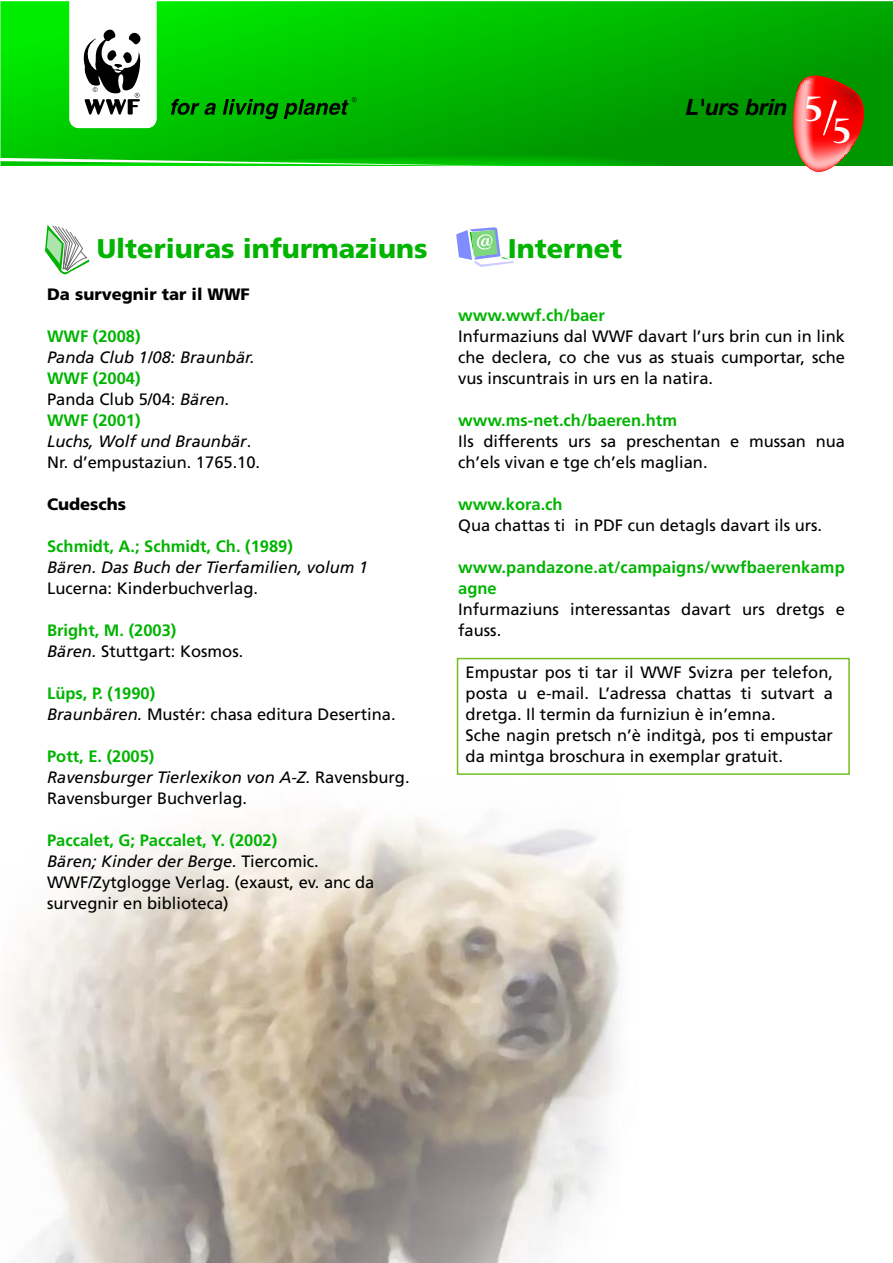
<style>
.page{position:relative;width:893px;height:1263px;background:#fff}
.page>*{position:absolute;margin:0;border:0;box-sizing:border-box;transform-origin:0 0}
.t1{font:700 41.7px "Nueva Std";color:#fff;scale:.92 1}
.t2{font:900 27px "Frutiger";color:#00b400}
.t3{font:italic 700 22.5px "Helvetica Neue";color:#000}
.t4{font:16.5px/21px "Frutiger";color:#000}
.t5{font:italic 16.5px/21px "Frutiger";color:#000}
.t6{font:900 16.5px "Frutiger";color:#000}
.s1{font-size:55.5px}
.s2{font-weight:700;font-style:normal;color:#00b400}
.s3{font-style:normal}
.s4{font-weight:700;color:#00b400}
.s5{font-style:italic}
</style>
<div class="page">
<img style="left:9px;top:726px;width:614px;height:537px">
<svg style="left:0;top:1px;width:893px;height:157px;background:#0b0"></svg>
<svg style="left:528px;top:137px;width:365px;height:29px;background:#090"></svg>
<svg style="left:0;top:158px;width:515px;height:8px;background:#34d034"></svg>
<svg style="left:792px;top:76px;width:72px;height:96px;background:#c95235"></svg>
<svg style="left:171px;top:99px;width:45px;height:16px"></svg>
<svg style="left:223px;top:97px;width:134px;height:22px;background:#008700"></svg>
<svg style="left:69px;top:1px;width:87px;height:127px"></svg>
<svg style="left:45px;top:225px;width:44px;height:49px"></svg>
<svg style="left:456px;top:227px;width:58px;height:40px"></svg>
<div style="left:457px;top:658px;width:393px;height:117px;border:2px solid #73be1e"></div>
<p class="t3" style="left:686px;top:94px;width:103px">L'urs brin</p>
<p class="t1" style="left:805px;top:100px;width:52px">5<span class="s1">/</span>5</p>
<p class="t2" style="left:97px;top:232px;width:332px">Ulteriuras infurmaziuns</p>
<p class="t6" style="left:47px;top:284px;width:204px">Da survegnir tar il WWF</p>
<p class="t5" style="left:47px;top:326px;width:215px"><span class="s2">WWF (2008)<br></span>Panda Club 1/08: Braunbär.<br><span class="s2">WWF (2004)<br></span><span class="s3">Panda Club 5/04:</span> Bären.<br><span class="s2">WWF (2001)<br></span>Luchs, Wolf und Braunbär<span class="s3">.<br>Nr. d’empustaziun. 1765.10.</span></p>
<p class="t6" style="left:47px;top:494px;width:80px">Cudeschs</p>
<p class="t5" style="left:47px;top:536px;width:323px"><span class="s2">Schmidt, A.; Schmidt, Ch. (1989)<br></span>Bären. Das Buch der Tierfamilien, volum 1<br><span class="s3">Lucerna: Kinderbuchverlag.</span></p>
<p class="t4" style="left:47px;top:620px;width:198px"><span class="s4">Bright, M. (2003)<br></span><span class="s5">Bären.</span> Stuttgart: Kosmos.</p>
<p class="t4" style="left:47px;top:683px;width:350px"><span class="s4">Lüps, P. (1990)<br></span><span class="s5">Braunbären.</span> Mustér: chasa editura Desertina.</p>
<p class="t4" style="left:47px;top:746px;width:364px"><span class="s4">Pott, E. (2005)<br></span><span class="s5">Ravensburger Tierlexikon von A-Z.</span> Ravensburg.<br>Ravensburger Buchverlag.</p>
<p class="t4" style="left:47px;top:830px;width:329px"><span class="s4">Paccalet, G; Paccalet, Y. (2002)<br></span><span class="s5">Bären; Kinder der Berge.</span> Tiercomic.<br>WWF/Zytglogge Verlag. (exaust, ev. anc da survegnir en biblioteca)</p>
<p class="t2" style="left:508px;top:232px;width:116px">Internet</p>
<p class="t4" style="left:458px;top:305px;width:388px"><span class="s4">www.wwf.ch/baer<br></span>Infurmaziuns dal WWF davart l’urs brin cun in link che declera, co che vus as stuais cumportar, sche vus inscuntrais in urs en la natira.</p>
<p class="t4" style="left:458px;top:410px;width:388px"><span class="s4">www.ms-net.ch/baeren.htm<br></span>Ils differents urs sa preschentan e mussan nua ch’els vivan e tge ch’els maglian.</p>
<p class="t4" style="left:458px;top:494px;width:366px"><span class="s4">www.kora.ch<br></span>Qua chattas ti in PDF cun detagls davart ils urs.</p>
<p class="t4" style="left:458px;top:557px;width:388px"><span class="s4">www.pandazone.at/campaigns/wwfbaerenkamp agne<br></span>Infurmaziuns interessantas davart urs dretgs e fauss.</p>
<p class="t4" style="left:466px;top:662px;width:369px">Empustar pos ti tar il WWF Svizra per telefon, posta u e-mail. L’adressa chattas ti sutvart a dretga. Il termin da furniziun è in’emna.<br>Sche nagin pretsch n’è inditgà, pos ti empustar da mintga broschura in exemplar gratuit.</p>
</div>
